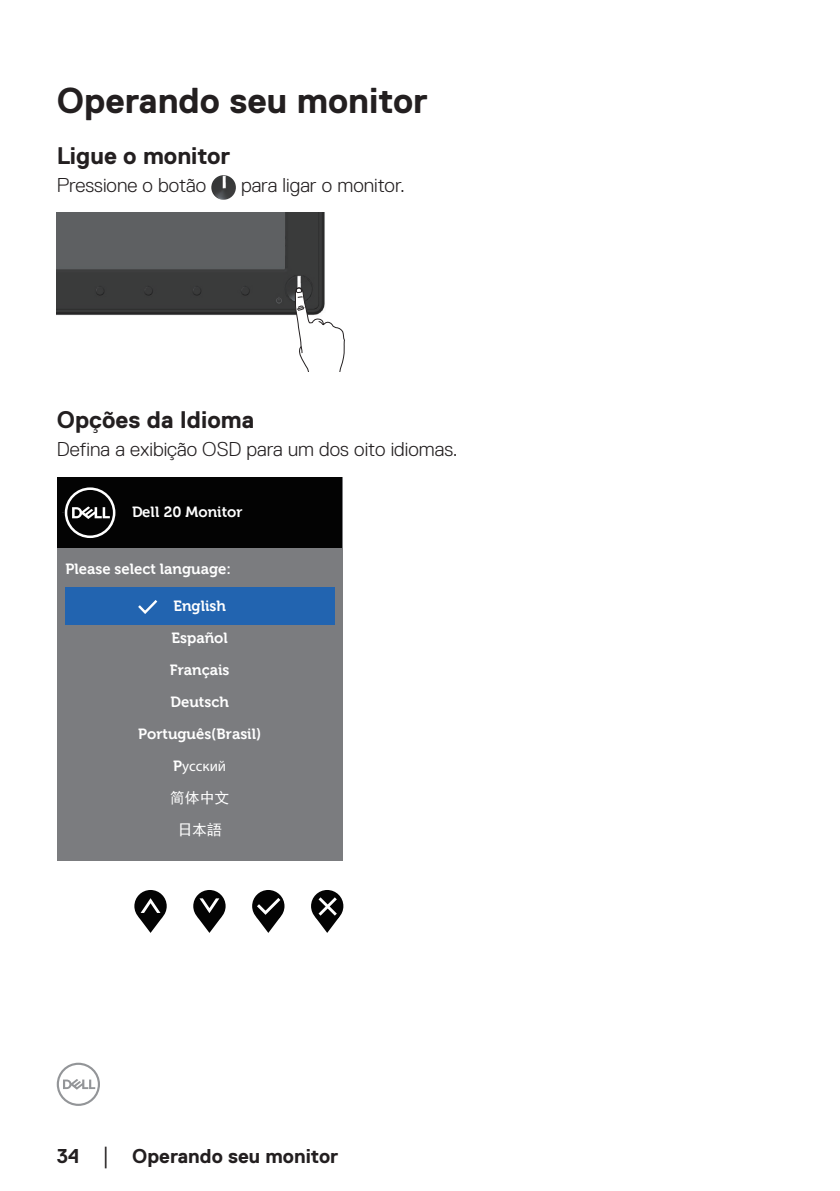
<style>
.page{position:relative;width:840px;height:1191px;background:#fff}
.page>*{position:absolute;margin:0;border:0;box-sizing:border-box;transform-origin:0 0}
.Head1{font:700 36px "Dell Replica";color:#231f20}
.Head2{font:700 24px "Dell Replica";color:#231f20}
.text{font:300 20px "Dell Replica";color:#231f20}
.t1{font:700 20px "Dell Replica";color:#231f20}
.t2{font:700 14.8px/32px "Museo For Dell";color:#fff}
.t3{font:14.8px/32px "Sim Hei";color:#fff;text-align:center}
.t4{font:14.8px "Myriad Pro";color:#fff}
.s1{font-family:"Museo For Dell";font-weight:700}
.s2{font-family:"Times New Roman";font-weight:400;font-size:18px}
</style>
<div class="page">
<svg style="left:57px;top:1062px;width:43px;height:44px"></svg>
<img style="left:211px;top:175px;width:25px;height:25px;border-radius:12px">
<img style="left:57px;top:213px;width:268px;height:102px">
<svg style="left:295px;top:287px;width:50px;height:84px"></svg>
<div style="left:57px;top:477px;width:285px;height:384px;background:#7b7c7f"></div>
<div style="left:57px;top:477px;width:285px;height:71px;background:#030303"></div>
<div style="left:65px;top:588px;width:269px;height:37px;background:#2264b0"></div>
<svg style="left:65px;top:487px;width:50px;height:51px"></svg>
<svg style="left:138px;top:600px;width:20px;height:14px"></svg>
<div style="left:134px;top:890px;width:33px;height:32px;background:#030303;border-radius:50%"></div>
<svg style="left:138px;top:898px;width:25px;height:35px"></svg>
<svg style="left:252px;top:890px;width:32px;height:32px"></svg>
<div style="left:193px;top:890px;width:32px;height:32px;background:#030303;border-radius:50%"></div>
<svg style="left:197px;top:898px;width:25px;height:35px"></svg>
<div style="left:311px;top:890px;width:32px;height:32px;background:#030303;border-radius:50%"></div>
<svg style="left:254px;top:894px;width:29px;height:39px"></svg>
<svg style="left:314px;top:894px;width:25px;height:39px"></svg>
<p class="Head1" style="left:57px;top:81px;width:372px">Operando seu monitor</p>
<p class="Head2" style="left:57px;top:142px;width:175px">Ligue o monitor</p>
<p class="text" style="left:57px;top:174px;width:151px">Pressione o botão</p>
<p class="text" style="left:241px;top:174px;width:165px">para ligar o monitor.</p>
<p class="Head2" style="left:57px;top:406px;width:199px">Opções da Idioma</p>
<p class="text" style="left:57px;top:438px;width:402px">Defina a exibição OSD para um dos oito idiomas.</p>
<p class="t2" style="left:132px;top:496px;width:112px">Dell 20 Monitor</p>
<p class="t2" style="left:65px;top:553px;width:167px">Please select language:</p>
<p class="t2" style="left:171px;top:590px;width:58px">English<br>Español</p>
<p class="t2" style="left:170px;top:654px;width:61px">Français</p>
<p class="t2" style="left:170px;top:686px;width:60px">Deutsch</p>
<p class="t2" style="left:138px;top:718px;width:124px">Português(Brasil)</p>
<p class="t4" style="left:173px;top:757px;width:54px"><span class="s1">P</span>усский</p>
<p class="t3" style="left:170px;top:782px;width:61px">简体中文日本語</p>
<h3 class="t1" style="left:57px;top:1144px;width:283px">34 <span class="s2">│</span> Operando seu monitor</h3>
</div>
